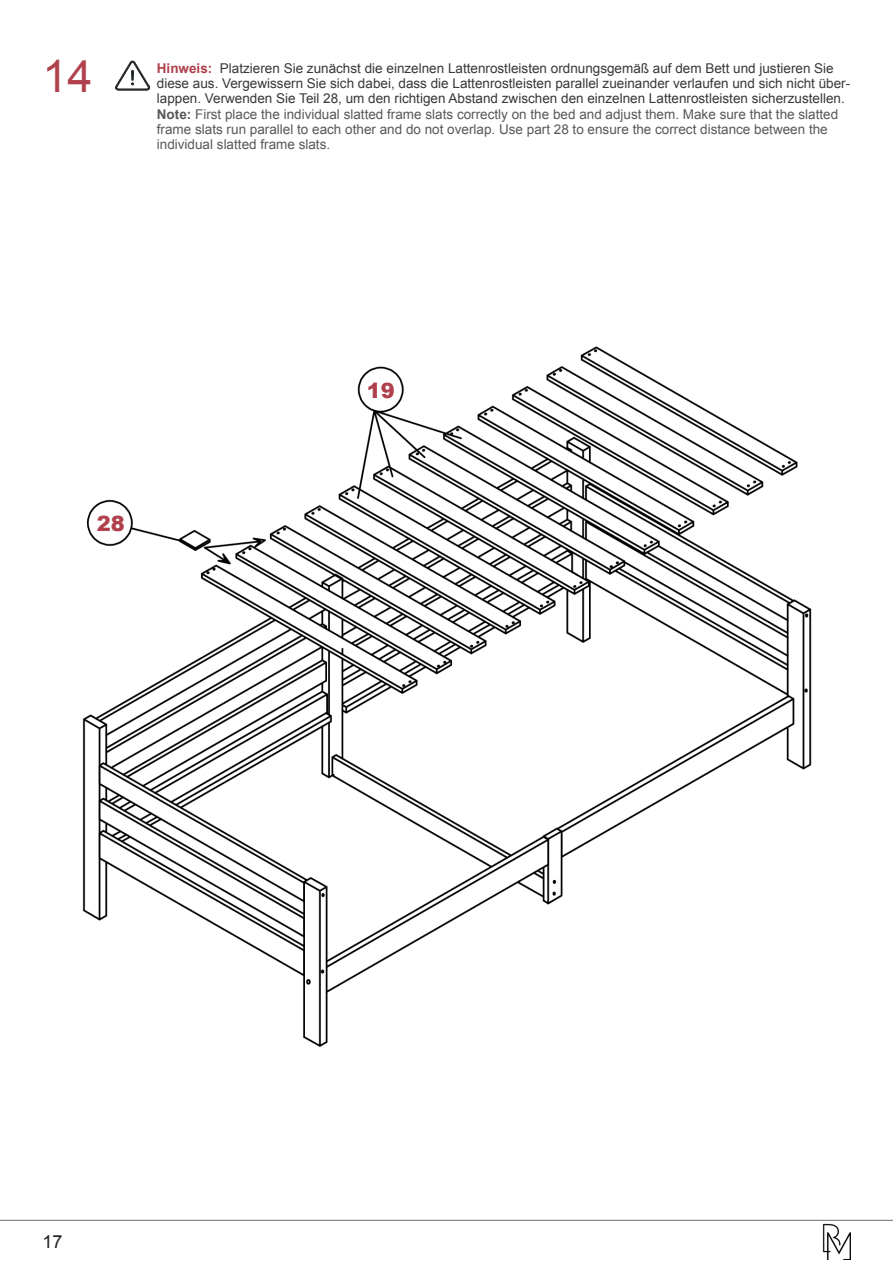
<style>
.page{position:relative;width:893px;height:1263px;background:#fff}
.page>*{position:absolute;margin:0;border:0;box-sizing:border-box;transform-origin:0 0}
.t1{font:45px "Arial";color:#af404c}
.t2{font:900 21px "Arial";color:#af404c}
.t3{font:18px "Arial";color:#231f20}
.t4{font:13.5px/15px "Arial";color:#383839}
.t5{font:13.5px/15px "Arial";color:#57585a}
.s1{font-weight:700;color:#af404c}
.s2{font-weight:700}
.s3{color:#fff}
</style>
<div class="page">
<img style="left:82px;top:346px;width:730px;height:701px">
<svg style="left:822px;top:1224px;width:1px;height:28px"></svg>
<img style="left:823px;top:1224px;width:27px;height:36px">
<hr style="left:0;top:1220px;width:893px;height:1px;background:#6c6d70">
<img style="left:116px;top:60px;width:34px;height:31px">
<p class="t1" style="left:43px;top:47px;width:52px">14</p>
<p class="t4" style="left:157px;top:61px;width:695px"><span class="s1">Hinweis:</span> Platzieren Sie zunächst die einzelnen Lattenrostleisten ordnungsgemäß auf dem Bett und justieren Sie diese aus. Vergewissern Sie sich dabei, dass die Lattenrostleisten parallel zueinander verlaufen und sich nicht über&shy;lappen. Verwenden Sie Teil 28, um den richtigen Abstand zwischen den einzelnen Lattenrostleisten sicherzustellen.</p>
<p class="t5" style="left:157px;top:107px;width:683px"><span class="s2">Note:</span> First place the individual slatted frame slats correctly on the bed and adjust them. Make sure that the slatted frame slats run parallel to each other and do not overlap. Use part 28 to ensure the correct distance between the individual slatted frame slats.</p>
<p class="t2" style="left:97px;top:508px;width:30px">28</p>
<p class="t2" style="left:367px;top:375px;width:30px">19</p>
<p class="t3" style="left:43px;top:1230px;width:22px">1 7<span class="s3">8</span></p>
</div>
